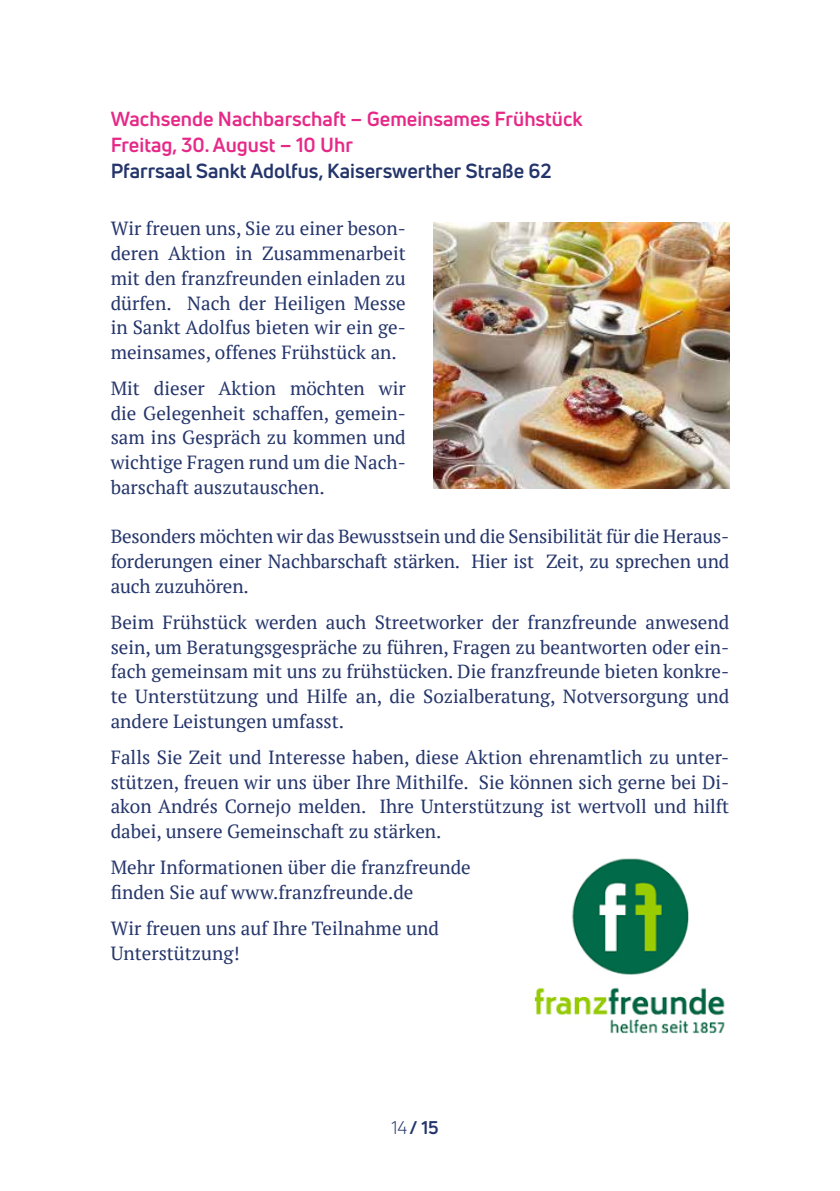
<style>
.page{position:relative;width:840px;height:1191px;background:#fff}
.page>*{position:absolute;margin:0;border:0;box-sizing:border-box;transform-origin:0 0}
.t1{font:700 20px/26px "Uni Neue";color:#e62987}
.t2{font:700 20px "Uni Neue";color:#24356b}
.t3{font:19px/24.8px "PT Serif";color:#24356b;text-align:justify}
.t4{font:18px "Uni Neue";color:#24356b}
.t5{font:700 18px "Uni Neue";color:#24356b}
.s1{font-weight:700}
</style>
<div class="page">
<img style="left:433px;top:223px;width:296px;height:266px">
<img style="left:534px;top:858px;width:191px;height:176px">
<p class="t1" style="left:111px;top:105px;width:473px">Wachsende Nachbarschaft – Gemeinsames Frühstück<br>Freitag, 30. August – 10 Uhr</p>
<p class="t2" style="left:111px;top:158px;width:442px">Pfarrsaal Sankt Adolfus, Kaiserswerther Straße 62</p>
<p class="t3" style="left:111px;top:216px;width:296px">Wir freuen uns, Sie zu einer beson&shy;deren Aktion in Zusammenarbeit mit den franzfreunden einladen zu dürfen. Nach der Heiligen Messe in Sankt Adolfus bieten wir ein ge&shy;meinsames, offenes Frühstück an.</p>
<p class="t3" style="left:111px;top:376px;width:296px">Mit dieser Aktion möchten wir die Gelegenheit schaffen, gemein&shy;sam ins Gespräch zu kommen und wichtige Fragen rund um die Nach&shy;barschaft auszutauschen.</p>
<p class="t3" style="left:111px;top:524px;width:619px">Besonders möchten wir das Bewusstsein und die Sensibilität für die Heraus&shy;forderungen einer Nachbarschaft stärken. Hier ist Zeit, zu sprechen und auch zuzuhören.</p>
<p class="t3" style="left:111px;top:609px;width:619px">Beim Frühstück werden auch Streetworker der franzfreunde anwesend sein, um Beratungsgespräche zu führen, Fragen zu beantworten oder ein&shy;fach gemeinsam mit uns zu frühstücken. Die franzfreunde bieten konkre&shy;te Unterstützung und Hilfe an, die Sozialberatung, Notversorgung und andere Leistungen umfasst.</p>
<p class="t3" style="left:111px;top:744px;width:619px">Falls Sie Zeit und Interesse haben, diese Aktion ehrenamtlich zu unter&shy;stützen, freuen wir uns über Ihre Mithilfe. Sie können sich gerne bei Di&shy;akon Andrés Cornejo melden. Ihre Unterstützung ist wertvoll und hilft dabei, unsere Gemeinschaft zu stärken.</p>
<p class="t3" style="left:111px;top:854px;width:361px">Mehr Informationen über die franzfreunde finden Sie auf www.franzfreunde.de</p>
<p class="t3" style="left:111px;top:915px;width:329px">Wir freuen uns auf Ihre Teilnahme und<br>Unterstützung!</p>
<p class="t4" style="left:385px;top:1116px;width:55px">0214 <span class="s1">15</span></p>
<p class="t5" style="left:410px;top:1116px;width:35px">/ 03</p>
</div>
